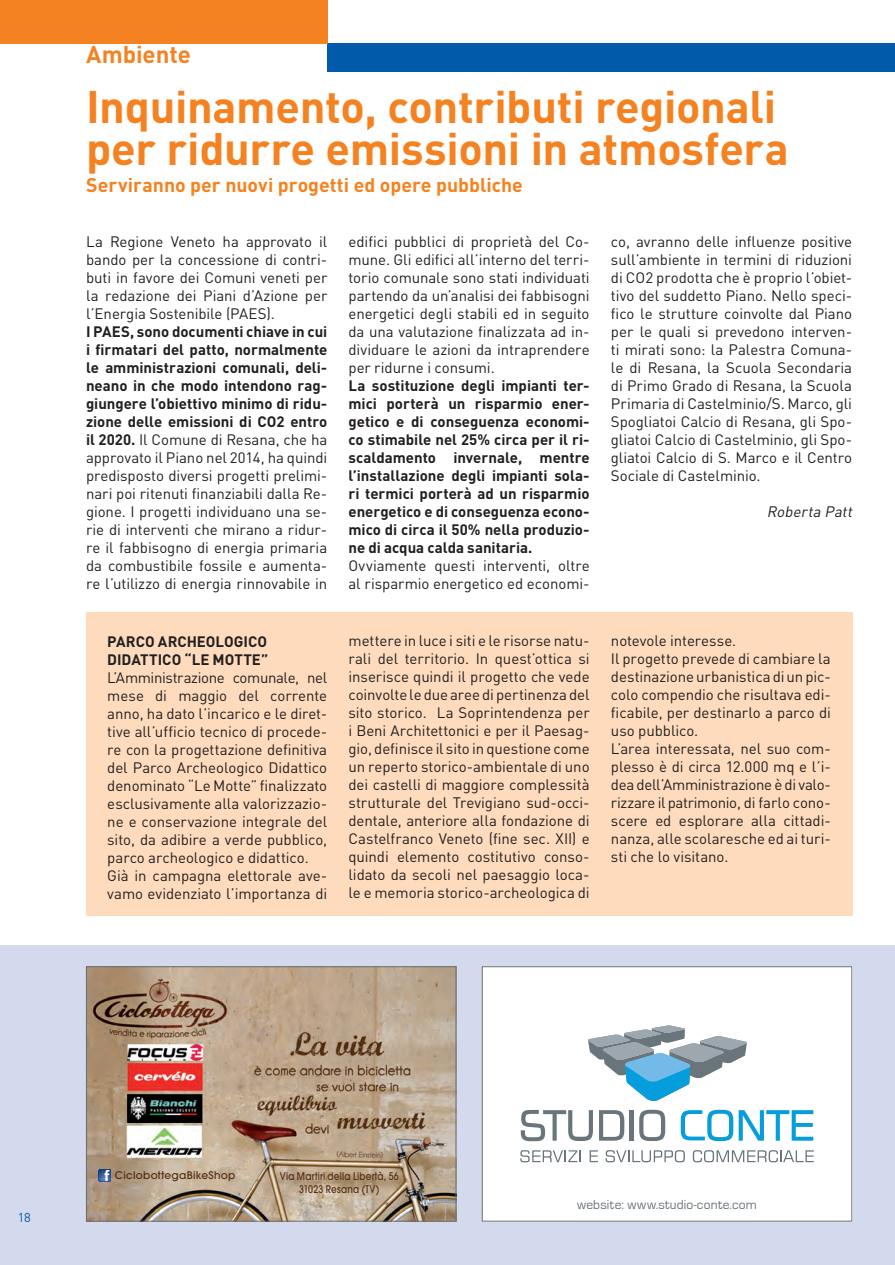
<style>
.page{position:relative;width:895px;height:1265px;background:#fff}
.page>*{position:absolute;margin:0;border:0;box-sizing:border-box;transform-origin:0 0}
.t1{font:700 45px/42px "DIN";letter-spacing:-.01em;color:#f58220}
.t2{font:700 24px "DIN";color:#f58220}
.t3{font:700 19.5px "DIN";color:#f58220}
.t4{font:15px/18px "DIN";letter-spacing:-.005em;color:#231f20;text-align:justify}
.t5{font:700 15px/18px "DIN";color:#231f20;text-align:justify}
.t6{font:italic 15px "DIN";color:#231f20}
.t7{font:13.5px "Eurostile";letter-spacing:.015em;color:#6a747b}
.t8{font:12.75px "DIN";color:#015aaa}
.t9{font:500 10.5px/12.6px "Avant Garde";letter-spacing:.025em;color:#522c10;text-align:center;scale:.84 1}
.t10{font:500 10.5px "Avant Garde";letter-spacing:.025em;color:#522c10}
.s1{font-weight:700}
</style>
<div class="page">
<div style="left:0;top:945px;width:894px;height:320px;background:#d4daed"></div>
<hr style="left:894px;top:945px;width:1px;height:320px;background:#d4daed">
<div style="left:327px;top:43px;width:567px;height:29px;background:#015aaa"></div>
<div style="left:0;top:0;width:327px;height:43px;background:#f58220"></div>
<div style="left:86px;top:612px;width:765px;height:303px;background:#fddbbc"></div>
<img style="left:88px;top:968px;width:366px;height:251px">
<svg style="left:99px;top:1169px;width:12px;height:12px"></svg>
<div style="left:86px;top:966px;width:370px;height:255px;border:1px solid #6c6d70"></div>
<div style="left:482px;top:966px;width:369px;height:255px;background:#fff"></div>
<svg style="left:520px;top:1150px;width:60px;height:12px"></svg>
<svg style="left:589px;top:1150px;width:8px;height:12px"></svg>
<svg style="left:605px;top:1150px;width:79px;height:12px"></svg>
<svg style="left:692px;top:1150px;width:121px;height:12px"></svg>
<svg style="left:599px;top:1110px;width:25px;height:30px"></svg>
<hr style="left:629px;top:1110px;width:4px;height:30px;background:#6a747b">
<svg style="left:639px;top:1110px;width:26px;height:31px"></svg>
<svg style="left:680px;top:1110px;width:132px;height:31px"></svg>
<svg style="left:520px;top:1110px;width:72px;height:31px"></svg>
<svg style="left:588px;top:1025px;width:158px;height:76px"></svg>
<div style="left:481px;top:966px;width:370px;height:255px;border:1px solid #6c6d70"></div>
<h2 class="t2" style="left:86px;top:39px;width:106px">Ambiente</h2>
<h1 class="t1" style="left:86px;top:84px;width:704px">Inquinamento, contributi regionali per ridurre emissioni in atmosfera</h1>
<h3 class="t3" style="left:86px;top:173px;width:438px">Serviranno per nuovi progetti ed opere pubbliche</h3>
<p class="t4" style="left:86px;top:232px;width:243px">La Regione Veneto ha approvato il bando per la concessione di contri&shy;buti in favore dei Comuni veneti per la redazione dei Piani d’Azione per l’Energia Sostenibile (PAES).</p>
<p class="t4" style="left:86px;top:322px;width:243px"><span class="s1">I PAES, sono documenti chiave in cui i firmatari del patto, normalmente le amministrazioni comunali, deli&shy;neano in che modo intendono rag&shy;giungere l’obiettivo minimo di ridu&shy;zione delle emissioni di CO2 entro il 2020.</span> I l Comune di Resana, che ha approvato il Piano nel 2014, ha quindi predisposto diversi progetti prelimi&shy;nari poi ritenuti finanziabili dalla Re&shy;gione. I progetti individuano una se&shy;rie di interventi che mirano a ridur&shy;re il fabbisogno di energia primaria da combustibile fossile e aumenta&shy;re l’utilizzo di energia rinnovabile in</p>
<p class="t5" style="left:107px;top:631px;width:162px">PARCO ARCHEOLOGICO<br>DIDATTICO “LE MOTTE”</p>
<p class="t4" style="left:107px;top:668px;width:221px;text-align:left">L’amministrazione comunale, nel mese di maggio del corrente anno, ha dato l’incarico e le diret&shy;tive all’ufficio tecnico di procede&shy;re con la progettazione definitiva del Parco Archeologico Didattico denominato “Le Motte” finalizzato esclusivamente alla valorizzazio&shy;ne e conservazione integrale del sito, da adibire a verde pubblico, parco archeologico e didattico.<br>Già in campagna elettorale ave&shy;vamo evidenziato l’importanza di</p>
<p class="t4" style="left:348px;top:232px;width:242px">edifici pubblici di proprietà del Co&shy;mune. Gli edifici all’interno del terri&shy;torio comunale sono stati individuati partendo da un’analisi dei fabbisogni energetici degli stabili ed in seguito da una valutazione finalizzata ad in&shy;dividuare le azioni da intraprendere per ridurne i consumi.</p>
<p class="t5" style="left:348px;top:376px;width:242px">La sostituzione degli impianti ter&shy;mici porterà un risparmio ener&shy;getico e di conseguenza economi&shy;co stimabile nel 25% circa per il ri&shy;scaldamento invernale, mentre l’installazione degli impianti sola&shy;ri termici porterà ad un risparmio energetico e di conseguenza econo&shy;mico di circa il 50% nella produzio&shy;ne di acqua calda sanitaria.</p>
<p class="t4" style="left:348px;top:556px;width:242px">Ovviamente questi interventi, oltre al risparmio energetico ed economi-</p>
<p class="t4" style="left:610px;top:232px;width:243px">co, avranno delle influenze positive sull’ambiente in termini di riduzioni di CO2 prodotta che è proprio l’obiet&shy;tivo del suddetto Piano. Nello speci&shy;fico le strutture coinvolte dal Piano per le quali si prevedono interven&shy;ti mirati sono: la Palestra Comuna&shy;le di Resana, la Scuola Secondaria di Primo Grado di Resana, la Scuola Primaria di Castelminio/S. Marco, gli Spogliatoi Calcio di Resana, gli Spo&shy;gliatoi Calcio di Castelminio, gli Spo&shy;gliatoi Calcio di S. Marco e il Centro Sociale di Castelminio.</p>
<p class="t6" style="left:766px;top:502px;width:90px">Roberta Patt</p>
<p class="t4" style="left:348px;top:631px;width:242px">mettere in luce i siti e le risorse natu&shy;rali del territorio. I n quest’ottica si inserisce quindi il progetto che vede coinvolte le due aree di pertinenza del sito storico. La Soprintendenza per i Beni Architettonici e per il Paesag&shy;gio, definisce il sito in questione come un reperto storico-ambientale di uno dei castelli di maggiore complessità strutturale del Trevigiano sud-occi&shy;dentale, anteriore alla fondazione di Castelfranco Veneto (fine sec. XII) e quindi elemento costitutivo conso&shy;lidato da secoli nel paesaggio loca&shy;le e memoria storico-archeologica di</p>
<p class="t4" style="left:610px;top:631px;width:221px;text-align:left">notevole interesse.<br>I l progetto prevede di cambiare la destinazione urbanistica di un pic&shy;colo compendio che risultava edi&shy;ficabile, per destinarlo a parco di uso pubblico.<br>L’area interessata, nel suo com&shy;plesso è di circa 12.000 mq e l’i&shy;dea dell’amministrazione è di valo&shy;rizzare il patrimonio, di farlo cono&shy;scere ed esplorare alla cittadi&shy;nanza, alle scolaresche ed ai turi&shy;sti che lo visitano.</p>
<p class="t8" style="left:18px;top:1209px;width:15px">18</p>
<p class="t10" style="left:115px;top:1169px;width:122px">CiclobottegaBikeShop</p>
<p class="t9" style="left:280px;top:1170px;width:143px">Via Martiri della Libertà, 56<br>31023 Resana (TV)</p>
<p class="t7" style="left:576px;top:1197px;width:181px">website: www.studio-conte.com</p>
</div>
